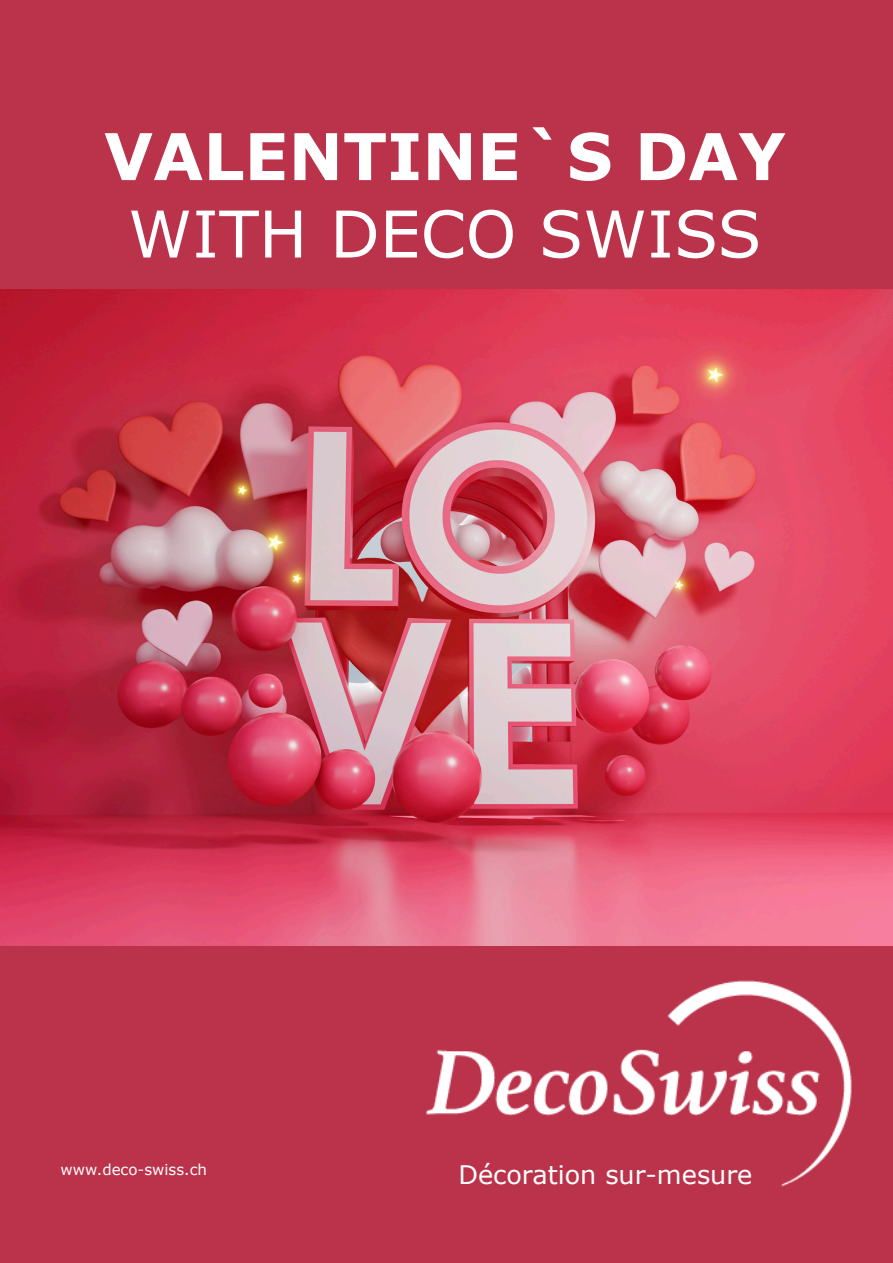
<style>
.page{position:relative;width:893px;height:1263px;background:#fff}
.page>*{position:absolute;margin:0;border:0;box-sizing:border-box;transform-origin:0 0}
.t1{font:700 64.5px/77.4px "Verdana";color:#fff;text-align:center}
.t2{font:25.5px "Verdana";color:#fff}
.t3{font:15px "Verdana";color:#fff}
.s1{font-weight:400}
</style>
<div class="page">
<div style="left:0;top:223px;width:893px;height:1040px;background:#bb334b"></div>
<img style="left:0;top:289px;width:893px;height:656px">
<div style="left:0;top:0;width:893px;height:239px;background:#bb334b"></div>
<img style="left:426px;top:980px;width:426px;height:207px">
<p class="t1" style="left:104px;top:117px;width:683px">VALENTINE`S DAY<br><span class="s1">WITH DECO SWISS</span></p>
<p class="t3" style="left:61px;top:1160px;width:148px">www.deco-swiss.ch</p>
<p class="t2" style="left:458px;top:1158px;width:296px">Décoration sur-mesure</p>
</div>
